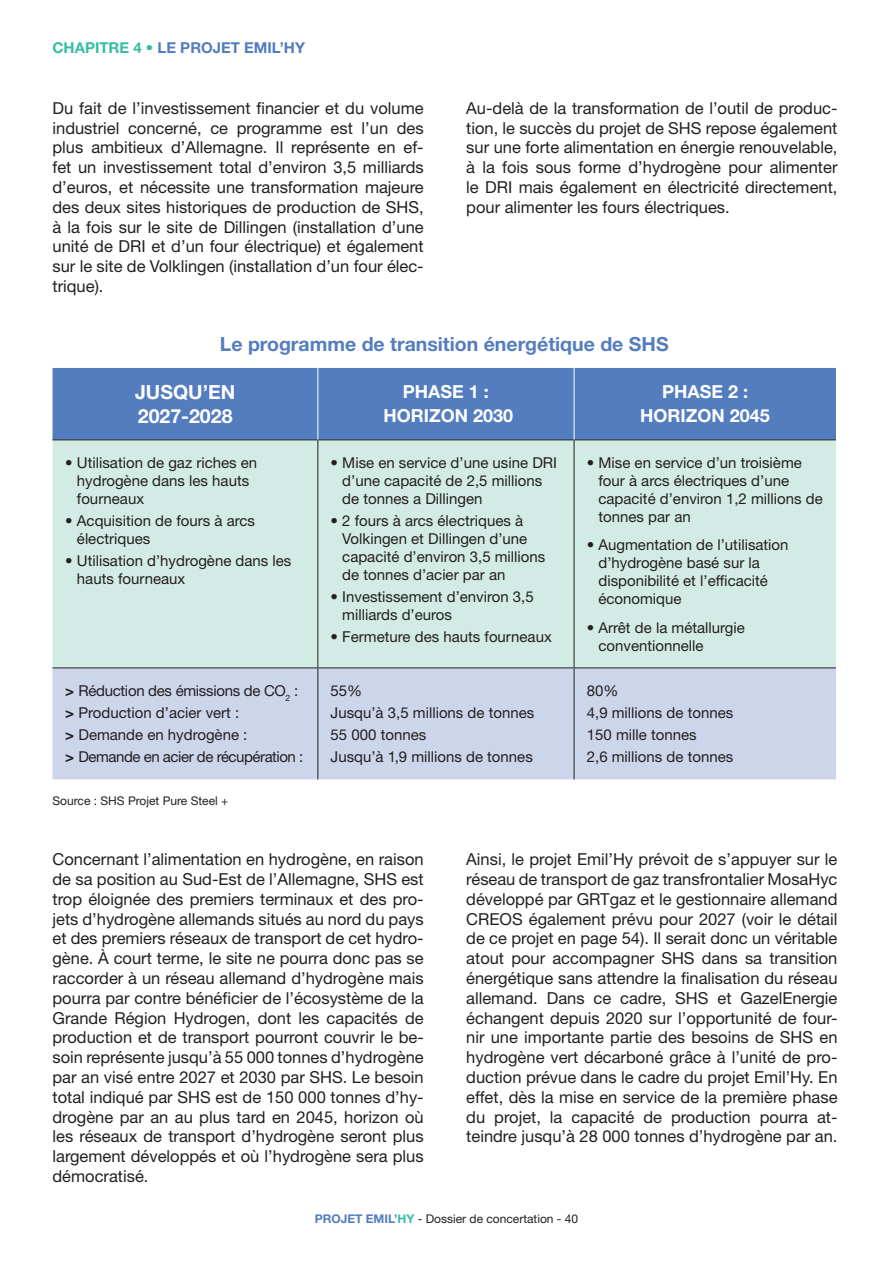
<style>
.page{position:relative;width:893px;height:1263px;background:#fff}
.page>*{position:absolute;margin:0;border:0;box-sizing:border-box;transform-origin:0 0}
.t1{font:700 19.5px "Helvetica Neue LT Std";color:#537dbf}
.t2{font:700 19.5px/24px "Helvetica Neue LT Std";color:#fff}
.t3{font:700 18px/24px "Helvetica Neue LT Std";color:#fff;text-align:center}
.t4{font:16.5px/19.8px "Helvetica Neue LT Std";color:#231f20;text-align:justify}
.t5{font:15px/18px "Helvetica Neue LT Std";color:#231f20}
.t6{font:15px/22.2px "Helvetica Neue LT Std";letter-spacing:-.02em;color:#231f20}
.t7{font:700 15px "Helvetica Neue LT Std";color:#537dbf}
.t8{font:12px "Helvetica Neue LT Std";color:#231f20}
.s1{color:#38bda5}
.s2{font-weight:700}
.s3{font-weight:700;color:#537dbf}
.s4{font-weight:700;color:#38bda5}
</style>
<div class="page">
<div style="left:53px;top:368px;width:783px;height:71px;background:#537dbf"></div>
<div style="left:53px;top:440px;width:783px;height:227px;background:#d2ebe4"></div>
<div style="left:53px;top:668px;width:783px;height:111px;background:#cdd5eb"></div>
<hr style="left:53px;top:439px;width:265px;height:1px;background:#231f20">
<hr style="left:318px;top:439px;width:256px;height:1px;background:#231f20">
<hr style="left:317px;top:440px;width:1px;height:227px;background:#231f20">
<hr style="left:574px;top:439px;width:262px;height:1px;background:#231f20">
<hr style="left:574px;top:440px;width:1px;height:227px;background:#231f20">
<hr style="left:53px;top:667px;width:265px;height:1px;background:#231f20">
<hr style="left:318px;top:667px;width:256px;height:1px;background:#231f20">
<hr style="left:317px;top:668px;width:1px;height:111px;background:#231f20">
<hr style="left:574px;top:667px;width:262px;height:1px;background:#231f20">
<hr style="left:574px;top:668px;width:1px;height:111px;background:#231f20">
<hr style="left:317px;top:368px;width:1px;height:71px;background:#fff">
<hr style="left:574px;top:368px;width:1px;height:71px;background:#fff">
<p class="t7" style="left:53px;top:39px;width:254px"><span class="s1">CHAPITRE 4 •</span> LE PROJET EMIL’HY</p>
<p class="t4" style="left:53px;top:98px;width:373px">Du fait de l’investissement financier et du volume industriel concerné, ce programme est l’un des plus ambitieux d’Allemagne. Il représente en ef&shy;fet un investissement total d’environ 3,5 milliards d’euros, et nécessite une transformation majeure des deux sites historiques de production de SHS, à la fois sur le site de Dillingen (installation d’une unité de DRI et d’un four électrique) et également sur le site de Volklingen (installation d’un four élec&shy;trique).</p>
<p class="t4" style="left:466px;top:98px;width:373px">Au-delà de la transformation de l’outil de produc&shy;tion, le succès du projet de SHS repose également sur une forte alimentation en énergie renouvelable, à la fois sous forme d’hydrogène pour alimenter le DRI mais également en électricité directement, pour alimenter les fours électriques.</p>
<p class="t1" style="left:220px;top:332px;width:450px">Le programme de transition énergétique de SHS</p>
<p class="t2" style="left:135px;top:379px;width:102px">JUSQU’EN<br>2027-2028</p>
<p class="t3" style="left:384px;top:379px;width:131px">PHASE 1 :<br>HORIZON 2030</p>
<p class="t3" style="left:640px;top:379px;width:131px">PHASE 2 :<br>HORIZON 2045</p>
<p class="t5" style="left:77px;top:453px;width:182px;text-indent:-12px">• Utilisation de gaz riches en hydrogène dans les hauts fourneaux</p>
<p class="t5" style="left:77px;top:511px;width:180px;text-indent:-12px">• Acquisition de fours à arcs électriques</p>
<p class="t5" style="left:77px;top:552px;width:216px;text-indent:-12px">• Utilisation d’hydrogène dans les hauts fourneaux</p>
<p class="t5" style="left:598px;top:453px;width:226px;text-indent:-12px">• Mise en service d’un troisième four à arcs électriques d’une capacité d’environ 1,2 millions de tonnes par an</p>
<p class="t5" style="left:598px;top:536px;width:192px;text-indent:-12px">• Augmentation de l’utilisation d’hydrogène basé sur la disponibilité et l’efficacité économique</p>
<p class="t5" style="left:598px;top:618px;width:148px;text-indent:-12px">• Arrêt de la métallurgie conventionnelle</p>
<p class="t5" style="left:342px;top:453px;width:216px;text-indent:-12px">• Mise en service d’une usine DRI d’une capacité de 2,5 millions de tonnes a Dillingen</p>
<p class="t5" style="left:342px;top:511px;width:205px;text-indent:-12px">• 2 fours à arcs électriques à<br>Volkingen et Dillingen d’une capacité d’environ 3,5 millions de tonnes d’acier par an</p>
<p class="t5" style="left:342px;top:587px;width:193px;text-indent:-12px">• Investissement d’environ 3,5 milliards d’euros</p>
<p class="t5" style="left:331px;top:628px;width:223px">• Fermeture des hauts fourneaux</p>
<p class="t6" style="left:65px;top:679px;width:240px"><span class="s2">&gt;</span> Réduction des émissions de CO<sub>2</sub> : <span class="s2">&gt;</span> Production d’acier vert :<br><span class="s2">&gt;</span> Demande en hydrogène :<br><span class="s2">&gt;</span> Demande en acier de récupération :</p>
<p class="t5" style="left:331px;top:679px;width:205px;line-height:22.2px">55%<br>Jusqu’à 3,5 millions de tonnes<br>55 000 tonnes<br>Jusqu’à 1,9 millions de tonnes</p>
<p class="t5" style="left:587px;top:679px;width:148px;line-height:22.2px">80%<br>4,9 millions de tonnes<br>150 mille tonnes<br>2,6 millions de tonnes</p>
<p class="t8" style="left:53px;top:794px;width:177px">Source : SHS Projet Pure Steel +</p>
<p class="t4" style="left:53px;top:849px;width:373px">Concernant l’alimentation en hydrogène, en raison de sa position au Sud-Est de l’Allemagne, SHS est trop éloignée des premiers terminaux et des pro&shy;jets d’hydrogène allemands situés au nord du pays et des premiers réseaux de transport de cet hydro&shy;gène. À court terme, le site ne pourra donc pas se raccorder à un réseau allemand d’hydrogène mais pourra par contre bénéficier de l’écosystème de la Grande Région Hydrogen, dont les capacités de production et de transport pourront couvrir le be&shy;soin représente jusqu’à 55 000 tonnes d’hydrogène par an visé entre 2027 et 2030 par SHS. Le besoin total indiqué par SHS est de 150 000 tonnes d’hy&shy;drogène par an au plus tard en 2045, horizon où les réseaux de transport d’hydrogène seront plus largement développés et où l’hydrogène sera plus démocratisé.</p>
<p class="t4" style="left:466px;top:849px;width:373px">Ainsi, le projet Emil’Hy prévoit de s’appuyer sur le réseau de transport de gaz transfrontalier MosaHyc développé par GRTgaz et le gestionnaire allemand CREOS également prévu pour 2027 (voir le détail de ce projet en page 54). Il serait donc un véritable atout pour accompagner SHS dans sa transition énergétique sans attendre la finalisation du réseau allemand. Dans ce cadre, SHS et GazelEnergie échangent depuis 2020 sur l’opportunité de four&shy;nir une importante partie des besoins de SHS en hydrogène vert décarboné grâce à l’unité de pro&shy;duction prévue dans le cadre du projet Emil’Hy. En effet, dès la mise en service de la première phase du projet, la capacité de production pourra at&shy;teindre jusqu’à 28 000 tonnes d’hydrogène par an.</p>
<p class="t8" style="left:315px;top:1212px;width:265px"><span class="s3">PROJET EMIL’</span><span class="s4">HY</span> - Dossier de concertation - 40</p>
</div>
